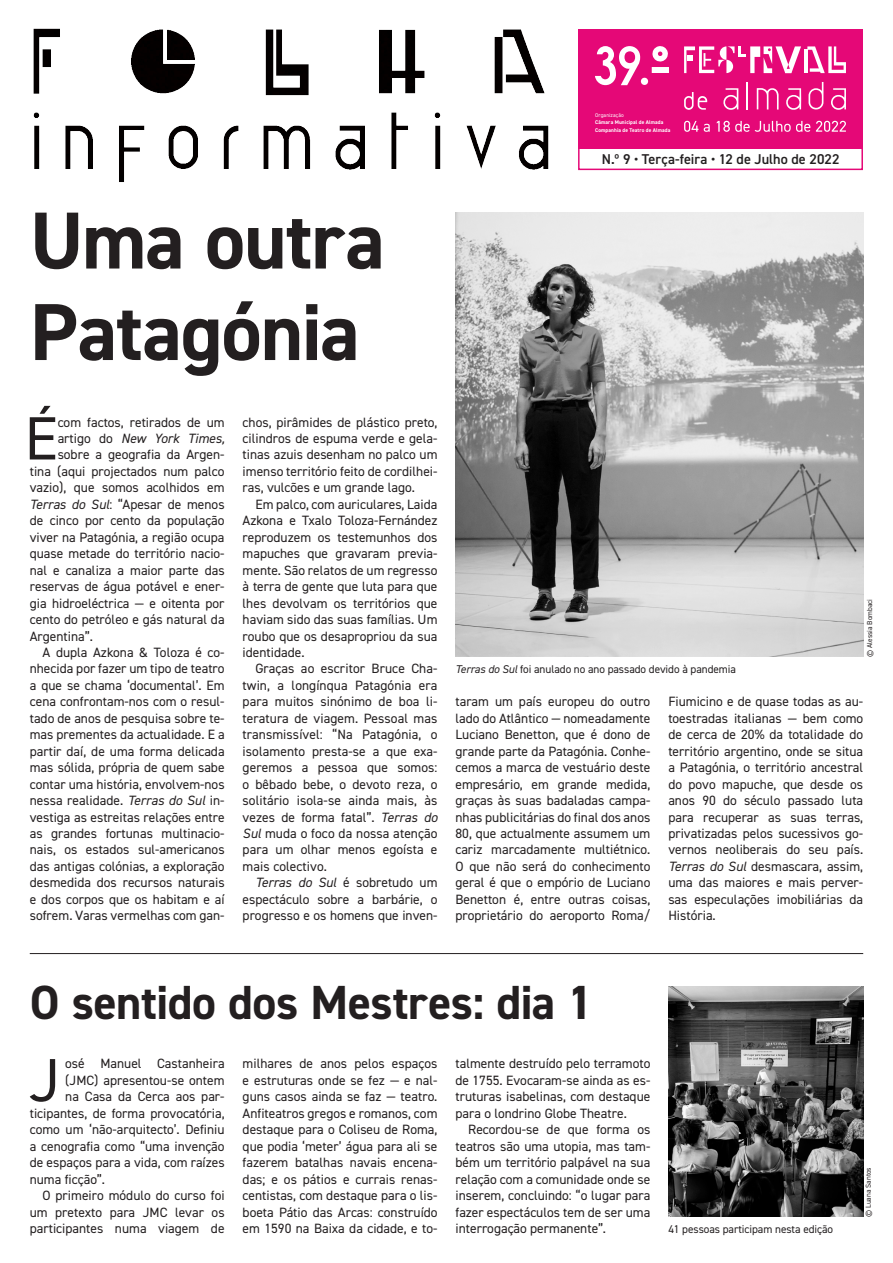
<style>
.page{position:relative;width:893px;height:1263px;background:#fff}
.page>*{position:absolute;margin:0;border:0;box-sizing:border-box;transform-origin:0 0}
.Título_pequeno{font:700 81px/91.5px "DIN2014";letter-spacing:-.015em;color:#231f20}
.t1{font:61.2px "aspirinabismarca";color:#fff}
.corpo_de_texto_FI_20{font:61.2px "DIN2014";color:#231f20}
.Título_pequeno-2{font:700 48px "DIN2014";letter-spacing:-.01em;color:#231f20}
.t2{font:600 14.25px "DIN2014";letter-spacing:.005em;color:#231f20}
.corpo_de_texto_FI_20-2{font:13.5px/16.5px "DIN2014";color:#231f20;text-align:justify}
.corpo_de_texto_FI_20-3{font:italic 13.5px "DIN2014";color:#231f20}
.Legendas{font:11.25px "DIN2014";letter-spacing:-.005em;color:#231f20}
.t3{font:7.2px "DIN2014";color:#231f20}
.t4{font:700 5.4px "DIN2014";letter-spacing:.02em;color:#fff}
.t5{font:5.4px "DIN2014";letter-spacing:.02em;color:#fff}
.s1{font-style:normal}
.s2{font-style:italic}
</style>
<div class="page">
<div style="left:578px;top:30px;width:285px;height:140px;border:2px solid #e50877"></div>
<div style="left:578px;top:30px;width:285px;height:119px;background:#e50877"></div>
<img style="left:33px;top:28px;width:550px;height:68px">
<img style="left:33px;top:112px;width:550px;height:70px">
<svg style="left:757px;top:88px;width:22px;height:22px"></svg>
<svg style="left:831px;top:88px;width:15px;height:22px"></svg>
<svg style="left:723px;top:88px;width:15px;height:22px"></svg>
<svg style="left:786px;top:88px;width:15px;height:22px"></svg>
<svg style="left:808px;top:82px;width:15px;height:28px"></svg>
<svg style="left:684px;top:92px;width:23px;height:18px"></svg>
<hr style="left:746px;top:82px;width:2px;height:27px;background:#fff">
<hr style="left:804px;top:50px;width:3px;height:23px;background:#fff">
<svg style="left:807px;top:46px;width:39px;height:27px"></svg>
<svg style="left:684px;top:46px;width:117px;height:27px"></svg>
<svg style="left:684px;top:121px;width:162px;height:11px"></svg>
<hr style="left:30px;top:953px;width:833px;height:1px;background:#231f20">
<img style="left:668px;top:986px;width:195px;height:231px">
<img style="left:455px;top:213px;width:408px;height:444px">
<p class="t1" style="left:595px;top:34px;width:78px">39.º</p>
<p class="t5" style="left:595px;top:112px;width:30px">Organização</p>
<p class="t4" style="left:595px;top:119px;width:70px">Câmara Municipal de Almada</p>
<p class="t4" style="left:595px;top:126px;width:77px">Companhia de Teatro de Almada</p>
<p class="t2" style="left:602px;top:150px;width:239px">N.º 9 • Terça-feira • 12 de Julho de 2022</p>
<p class="Título_pequeno" style="left:30px;top:194px;width:356px">Uma outra<br>Patagónia</p>
<p class="corpo_de_texto_FI_20" style="left:25px;top:400px;width:35px">É</p>
<p class="corpo_de_texto_FI_20-2" style="left:58px;top:413px;width:168px">com factos, retirados de um</p>
<p class="corpo_de_texto_FI_20-3" style="left:58px;top:430px;width:168px"><span class="s1">artigo do</span> New York Times,</p>
<p class="corpo_de_texto_FI_20-2" style="left:58px;top:446px;width:168px">sobre a geografia da Argen-</p>
<p class="corpo_de_texto_FI_20-2" style="left:30px;top:463px;width:196px">tina (aqui projectados num palco</p>
<p class="corpo_de_texto_FI_20-2" style="left:30px;top:479px;width:196px">vazio), que somos acolhidos em</p>
<p class="corpo_de_texto_FI_20-2" style="left:30px;top:496px;width:196px"><span class="s2">Terras do Sul</span>: “Apesar de menos</p>
<p class="corpo_de_texto_FI_20-2" style="left:30px;top:512px;width:196px">de cinco por cento da população</p>
<p class="corpo_de_texto_FI_20-2" style="left:30px;top:529px;width:196px">viver na Patagónia, a região ocupa</p>
<p class="corpo_de_texto_FI_20-2" style="left:30px;top:545px;width:196px">quase metade do território nacio-</p>
<p class="corpo_de_texto_FI_20-2" style="left:30px;top:561px;width:196px">nal e canaliza a maior parte das</p>
<p class="corpo_de_texto_FI_20-2" style="left:30px;top:578px;width:196px">reservas de água potável e ener-</p>
<p class="corpo_de_texto_FI_20-2" style="left:30px;top:594px;width:196px">gia hidroeléctrica — e oitenta por</p>
<p class="corpo_de_texto_FI_20-2" style="left:30px;top:611px;width:196px">cento do petróleo e gás natural da</p>
<p class="corpo_de_texto_FI_20-2" style="left:30px;top:627px;width:65px">Argentina”.</p>
<p class="corpo_de_texto_FI_20-2" style="left:30px;top:644px;width:196px;text-indent:13px">A dupla Azkona &amp; Toloza é co&shy;nhecida por fazer um tipo de teatro a que se chama ‘documental’. Em cena confrontam-nos com o resul&shy;tado de anos de pesquisa sobre te&shy;mas prementes da actualidade. E a partir daí, de uma forma delicada mas sólida, própria de quem sabe contar uma história, envolvem-nos nessa realidade. <span class="s2">Terras do Sul</span> in&shy;vestiga as estreitas relações entre as grandes fortunas multinacio&shy;nais, os estados sul-americanos das antigas colónias, a exploração desmedida dos recursos naturais e dos corpos que os habitam e aí sofrem. Varas vermelhas com gan-</p>
<p class="corpo_de_texto_FI_20-2" style="left:243px;top:413px;width:196px">chos, pirâmides de plástico preto, cilindros de espuma verde e gela&shy;tinas azuis desenham no palco um imenso território feito de cordilhei&shy;ras, vulcões e um grande lago.</p>
<p class="corpo_de_texto_FI_20-2" style="left:243px;top:496px;width:196px;text-indent:13px">Em palco, com auriculares, Laida Azkona e Txalo Toloza-Fernández reproduzem os testemunhos dos mapuches que gravaram previa&shy;mente. São relatos de um regresso à terra de gente que luta para que lhes devolvam os territórios que haviam sido das suas famílias. Um roubo que os desapropriou da sua identidade.</p>
<p class="corpo_de_texto_FI_20-2" style="left:243px;top:660px;width:196px;text-indent:13px">Graças ao escritor Bruce Cha&shy;twin, a longínqua Patagónia era para muitos sinónimo de boa li&shy;teratura de viagem. Pessoal mas transmissível: “Na Patagónia, o isolamento presta-se a que exa&shy;geremos a pessoa que somos: o bêbado bebe, o devoto reza, o solitário isola-se ainda mais, às vezes de forma fatal”. <span class="s2">Terras do Sul</span> muda o foco da nossa atenção para um olhar menos egoísta e mais colectivo.</p>
<p class="corpo_de_texto_FI_20-2" style="left:243px;top:874px;width:196px;text-indent:13px"><span class="s2">Terras do Sul</span> é sobretudo um espectáculo sobre a barbárie, o progresso e os homens que inven-</p>
<p class="Legendas" style="left:455px;top:662px;width:282px"><span class="s2">Terras do Sul</span> foi anulado no ano passado devido à pandemia</p>
<p class="t3" style="left:865px;top:657px;width:60px;rotate:-90deg">© Alessia Bombaci</p>
<p class="corpo_de_texto_FI_20-2" style="left:455px;top:693px;width:196px">taram um país europeu do outro lado do Atlântico — nomeadamente Luciano Benetton, que é dono de grande parte da Patagónia. Conhe&shy;cemos a marca de vestuário deste empresário, em grande medida, graças às suas badaladas campa&shy;nhas publicitárias do final dos anos 80, que actualmente assumem um cariz marcadamente multiétnico.<br>O que não será do conhecimento geral é que o empório de Luciano Benetton é, entre outras coisas, proprietário do aeroporto Roma/</p>
<p class="corpo_de_texto_FI_20-2" style="left:668px;top:693px;width:196px">Fiumicino e de quase todas as au&shy;toestradas italianas — bem como de cerca de 20% da totalidade do território argentino, onde se situa a Patagónia, o território ancestral do povo mapuche, que desde os anos 90 do século passado luta para recuperar as suas terras, privatizadas pelos sucessivos go&shy;vernos neoliberais do seu país.<br><span class="s2">Terras do Sul</span> desmascara, assim, uma das maiores e mais perver&shy;sas especulações imobiliárias da História.</p>
<p class="Título_pequeno-2" style="left:30px;top:971px;width:565px">O sentido dos Mestres: dia 1</p>
<p class="corpo_de_texto_FI_20" style="left:29px;top:1042px;width:32px">J</p>
<p class="corpo_de_texto_FI_20-2" style="left:65px;top:1055px;width:161px">osé Manuel Castanheira</p>
<p class="corpo_de_texto_FI_20-2" style="left:65px;top:1072px;width:161px">(JMC) apresentou-se ontem</p>
<p class="corpo_de_texto_FI_20-2" style="left:65px;top:1088px;width:161px">na Casa da Cerca aos par-</p>
<p class="corpo_de_texto_FI_20-2" style="left:30px;top:1104px;width:196px">ticipantes, de forma provocatória,</p>
<p class="corpo_de_texto_FI_20-2" style="left:30px;top:1121px;width:196px">como um ‘não-arquitecto’. Definiu</p>
<p class="corpo_de_texto_FI_20-2" style="left:30px;top:1137px;width:196px">a cenografia como “uma invenção</p>
<p class="corpo_de_texto_FI_20-2" style="left:30px;top:1154px;width:196px">de espaços para a vida, com raízes</p>
<p class="corpo_de_texto_FI_20-2" style="left:30px;top:1170px;width:77px">numa ficção”.</p>
<p class="corpo_de_texto_FI_20-2" style="left:30px;top:1187px;width:196px;text-indent:13px">O primeiro módulo do curso foi um pretexto para JMC levar os participantes numa viagem de</p>
<p class="corpo_de_texto_FI_20-2" style="left:243px;top:1055px;width:196px">milhares de anos pelos espaços e estruturas onde se fez — e nal&shy;guns casos ainda se faz — teatro.<br>Anfiteatros gregos e romanos, com destaque para o Coliseu de Roma, que podia ‘meter’ água para ali se fazerem batalhas navais encena&shy;das; e os pátios e currais renas&shy;centistas, com destaque para o lis&shy;boeta Pátio das Arcas: construído em 1590 na Baixa da cidade, e to-</p>
<p class="corpo_de_texto_FI_20-2" style="left:455px;top:1055px;width:196px">talmente destruído pelo terramoto de 1755. Evocaram-se ainda as es&shy;truturas isabelinas, com destaque para o londrino Globe Theatre.</p>
<p class="corpo_de_texto_FI_20-2" style="left:455px;top:1121px;width:196px;text-indent:13px">Recordou-se de que forma os teatros são uma utopia, mas tam&shy;bém um território palpável na sua relação com a comunidade onde se inserem, concluindo: “o lugar para fazer espectáculos tem de ser uma interrogação permanente”.</p>
<p class="Legendas" style="left:668px;top:1222px;width:166px">41 pessoas participam nesta edição</p>
<p class="t3" style="left:864px;top:1217px;width:51px;rotate:-90deg">© Luana Santos</p>
</div>
